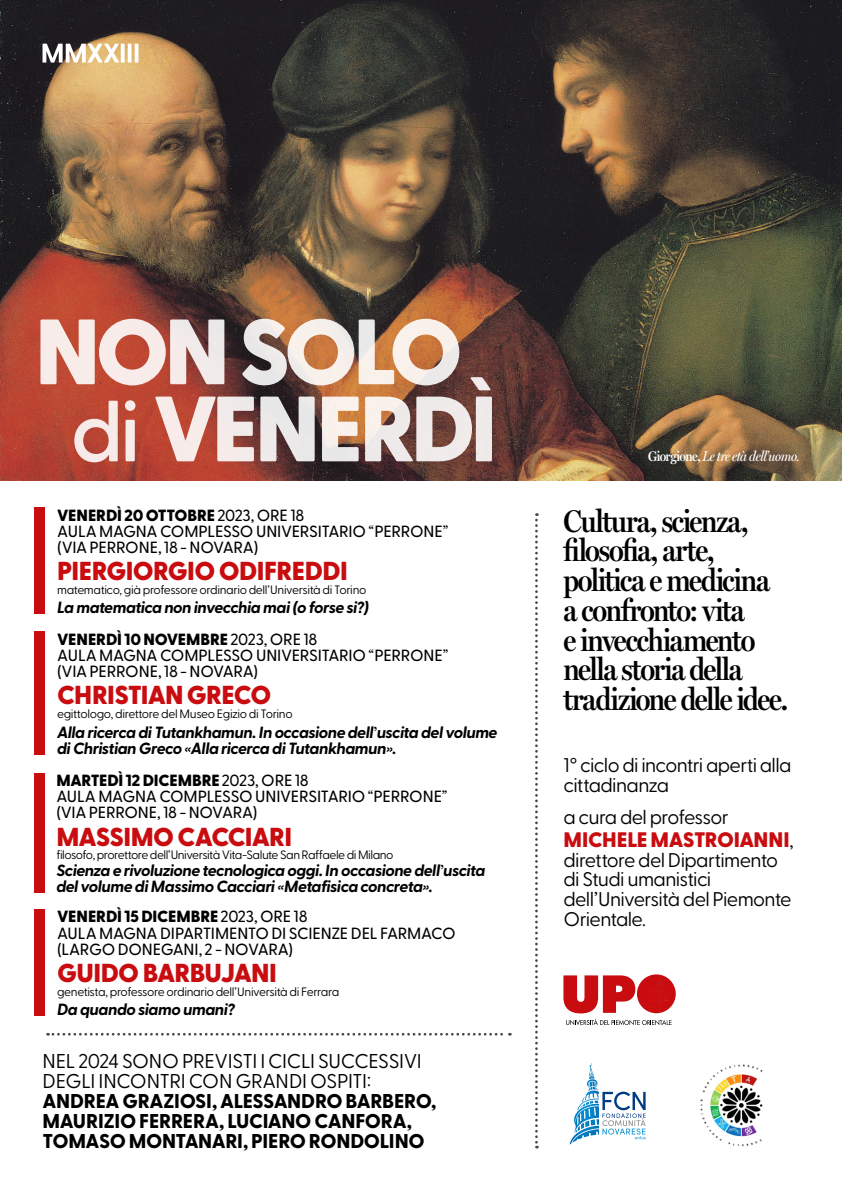
<style>
.page{position:relative;width:842px;height:1191px;background:#fff}
.page>*{position:absolute;margin:0;border:0;box-sizing:border-box;transform-origin:0 0}
.t1{font:800 92.5px/77.1px "Greycliff CF";letter-spacing:-.055em;color:#fff;text-align:center}
.t2{font:600 31.5px/29.7px "Miller Headline";letter-spacing:-.035em;color:#000}
.t3{font:800 26px "Greycliff CF";letter-spacing:-.025em;color:#c90c0f}
.t4{font:800 21px "Greycliff CF";letter-spacing:-.025em;color:#c90c0f}
.t5{font:800 20px/20px "Greycliff CF";letter-spacing:-.015em;color:#000}
.t6{font:20px/20px "Greycliff CF";letter-spacing:-.025em;color:#000}
.t7{font:19.8px/19.8px "Greycliff CF";letter-spacing:-.035em;color:#000}
.t8{font:500 16.2px/16.2px "Greycliff CF";letter-spacing:-.02em;color:#000}
.t9{font:italic 700 16.2px/16.2px "Greycliff CF";letter-spacing:-.035em;color:#000}
.t10{font:italic 14px "Miller Headline";letter-spacing:-.03em;color:#fff}
.t11{font:12.1px "Greycliff CF";letter-spacing:-.04em;color:#000}
.s1{font-weight:600;font-size:84.8px}
.s2{font-weight:800}
.s3{font-weight:400}
.s4{font-family:"Plantin MT Pro";font-weight:600;font-style:normal}
.s5{font-weight:600;font-style:normal}
.s6{font-weight:400;font-size:19.8px;color:#000}
</style>
<div class="page">
<img style="left:0;top:0;width:842px;height:480px">
<svg style="left:535px;top:513px;width:3px;height:635px"></svg>
<div style="left:35px;top:632px;width:10px;height:123px;background:#c90c0f"></div>
<div style="left:35px;top:773px;width:10px;height:119px;background:#c90c0f"></div>
<div style="left:35px;top:909px;width:10px;height:106px;background:#c90c0f"></div>
<svg style="left:43px;top:44px;width:95px;height:19px"></svg>
<svg style="left:637px;top:974px;width:39px;height:39px"></svg>
<svg style="left:563px;top:975px;width:109px;height:50px"></svg>
<img style="left:700px;top:1064px;width:63px;height:83px">
<svg style="left:48px;top:1033px;width:462px;height:2px"></svg>
<div style="left:35px;top:507px;width:10px;height:107px;background:#c90c0f"></div>
<svg style="left:602px;top:1091px;width:44px;height:48px"></svg>
<svg style="left:589px;top:1063px;width:5px;height:12px"></svg>
<h1 class="t1" style="left:35px;top:310px;width:464px">NON SOLO <span class="s1">di</span> VENERDÌ</h1>
<p class="t8" style="left:57px;top:505px;width:393px"><span class="s2">VENERDÌ 20 OTTOBRE</span> 2023, ORE 18<br>AULA MAGNA COMPLESSO UNIVERSITARIO <span class="s3">“</span>PERRONE<span class="s3">” </span>(VIA PERRONE, 18 - NOVARA)</p>
<h3 class="t3" style="left:57px;top:551px;width:292px">PIERGIORGIO ODIFREDDI</h3>
<p class="t11" style="left:57px;top:580px;width:311px">matematico, già professore ordinario dell’Università di Torino</p>
<p class="t9" style="left:57px;top:598px;width:314px">La matematica non invecchia mai (o forse si?)</p>
<p class="t8" style="left:57px;top:630px;width:393px"><span class="s2">VENERDÌ 10 NOVEMBRE</span> 2023, ORE 18<br>AULA MAGNA COMPLESSO UNIVERSITARIO <span class="s3">“</span>PERRONE<span class="s3">” </span>(VIA PERRONE, 18 - NOVARA)</p>
<h3 class="t3" style="left:57px;top:675px;width:216px">CHRISTIAN GRECO</h3>
<p class="t11" style="left:57px;top:705px;width:237px">egittologo, direttore del Museo Egizio di Torino</p>
<p class="t9" style="left:57px;top:723px;width:442px">Alla ricerca di Tutankhamun. In occasione dell<span class="s4">’</span>uscita del volume di Christian Greco «Alla ricerca di Tutankhamun».</p>
<p class="t8" style="left:56px;top:771px;width:393px"><span class="s2">MARTEDÌ 12 DICEMBRE</span> 2023, ORE 18<br>AULA MAGNA COMPLESSO UNIVERSITARIO <span class="s3">“</span>PERRONE<span class="s3">” </span>(VIA PERRONE, 18 - NOVARA)</p>
<h3 class="t3" style="left:56px;top:816px;width:237px">MASSIMO CACCIARI</h3>
<p class="t11" style="left:56px;top:846px;width:339px">filosofo, prorettore dell’Università Vita-Salute San Raffaele di Milano</p>
<p class="t9" style="left:56px;top:861px;width:431px">Scienza e rivoluzione tecnologica oggi. In occasione dell<span class="s4">’</span>uscita del volume di Massimo Cacciari «Metafisica concreta».</p>
<p class="t8" style="left:57px;top:907px;width:400px"><span class="s2">VENERDÌ 15 DICEMBRE</span> 2023, ORE 18<br>AULA MAGNA DIPARTIMENTO DI SCIENZE DEL FARMACO (LARGO DONEGANI, 2 - NOVARA)</p>
<h3 class="t3" style="left:57px;top:953px;width:221px">GUIDO BARBUJANI</h3>
<p class="t11" style="left:57px;top:982px;width:284px">genetista, professore ordinario dell’Università di Ferrara</p>
<p class="t9" style="left:57px;top:1000px;width:179px">Da quando siamo umani?</p>
<p class="t6" style="left:43px;top:1050px;width:381px">NEL 2024 SONO PREVISTI I CICLI SUCCESSIVI<br>DEGLI INCONTRI CON GRANDI OSPITI:</p>
<p class="t5" style="left:43px;top:1090px;width:395px">ANDREA GRAZIOSI, ALESSANDRO BARBERO,<br>MAURIZIO FERRERA, LUCIANO CANFORA,<br>TOMASO MONTANARI, PIERO RONDOLINO</p>
<p class="t10" style="left:648px;top:448px;width:153px"><span class="s5">Giorgione,</span> Le tre età dell’uomo.</p>
<h2 class="t2" style="left:563px;top:506px;width:226px">Cultura, scienza, filosofia, arte, politica e medicina a confronto: vita<br>e invecchiamento nella storia della tradizione delle idee.</h2>
<p class="t7" style="left:563px;top:753px;width:230px">1° ciclo di incontri aperti alla cittadinanza</p>
<p class="t7" style="left:563px;top:806px;width:167px">a cura del professor</p>
<p class="t4" style="left:563px;top:823px;width:232px">MICHELE MASTROIANNI<span class="s6">,</span></p>
<p class="t7" style="left:563px;top:848px;width:230px">direttore del Dipartimento di Studi umanistici dell’Università del Piemonte<br>Orientale.</p>
</div>
